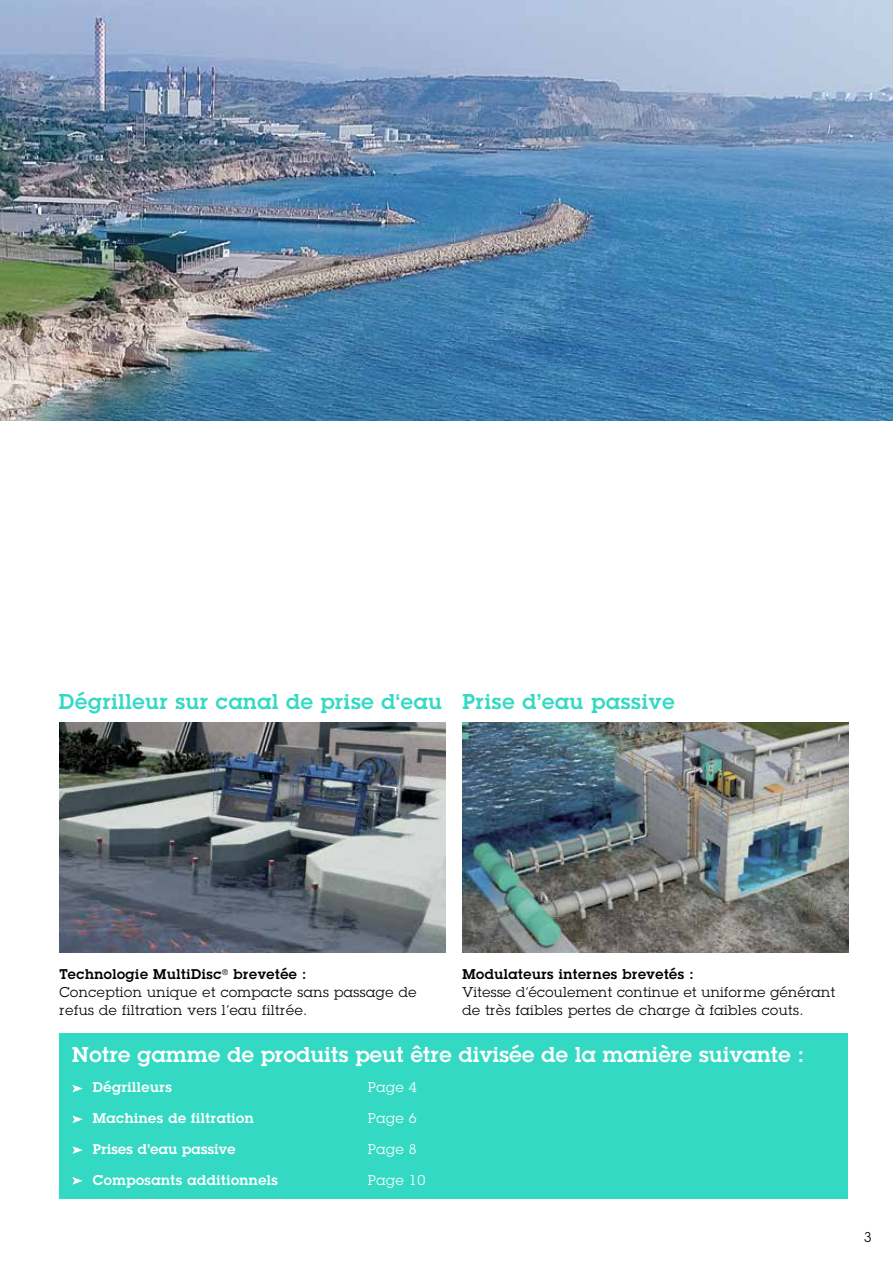
<style>
.page{position:relative;width:893px;height:1263px;background:#fff}
.page>*{position:absolute;margin:0;border:0;box-sizing:border-box;transform-origin:0 0}
.t1{font:600 21px "Lubalin Graph Std";letter-spacing:.02em;color:#fff}
.t2{font:600 21px "Lubalin Graph Std";letter-spacing:.035em;color:#34d9c3}
.t3{font:13.8px/18px "Lubalin Graph Std";letter-spacing:.04em;color:#000}
.t4{font:600 13.8px "Lubalin Graph Std";letter-spacing:.04em;color:#fff}
.t5{font:600 13.8px "Lubalin Graph Std";letter-spacing:.04em;color:#000}
.t6{font:13.8px "Lubalin Graph Std";letter-spacing:.04em;color:#fff}
.s1{font-weight:600}
</style>
<div class="page">
<img style="left:60px;top:723px;width:385px;height:229px">
<img style="left:462px;top:723px;width:386px;height:229px">
<div style="left:60px;top:1033px;width:788px;height:165px;background:#34d9c3"></div>
<svg style="left:72px;top:1085px;width:11px;height:7px"></svg>
<svg style="left:72px;top:1115px;width:11px;height:8px"></svg>
<svg style="left:72px;top:1146px;width:11px;height:8px"></svg>
<svg style="left:72px;top:1177px;width:11px;height:8px"></svg>
<img style="left:0;top:0;width:893px;height:421px">
<h1 class="t2" style="left:59px;top:688px;width:617px">Dégrilleur sur canal de prise d‘eau Prise d’eau passive</h1>
<p class="t3" style="left:60px;top:965px;width:358px"><span class="s1">Technologie MultiDisc</span><sup>®</sup> <span class="s1">brevetée :<br></span>Conception unique et compacte sans passage de refus de filtration vers l’eau filtrée.</p>
<p class="t5" style="left:462px;top:965px;width:233px">Modulateurs internes brevetés :</p>
<p class="t3" style="left:462px;top:983px;width:374px">Vitesse d’écoulement continue et uniforme générant de très faibles pertes de charge à faibles couts.</p>
<h1 class="t1" style="left:72px;top:1040px;width:733px">Notre gamme de produits peut être divisée de la manière suivante :</h1>
<p class="t4" style="left:93px;top:1078px;width:80px">Dégrilleurs</p>
<p class="t6" style="left:368px;top:1079px;width:51px">Page 4</p>
<p class="t4" style="left:93px;top:1109px;width:162px">Machines de filtration</p>
<p class="t6" style="left:368px;top:1109px;width:51px">Page 6</p>
<p class="t4" style="left:93px;top:1140px;width:144px">Prises d’eau passive</p>
<p class="t6" style="left:368px;top:1140px;width:51px">Page 8</p>
<p class="t4" style="left:93px;top:1170px;width:187px">Composants additionnels</p>
<p class="t6" style="left:368px;top:1171px;width:59px">Page 10</p>
<p class="t3" style="left:864px;top:1228px;width:10px">3</p>
</div>
